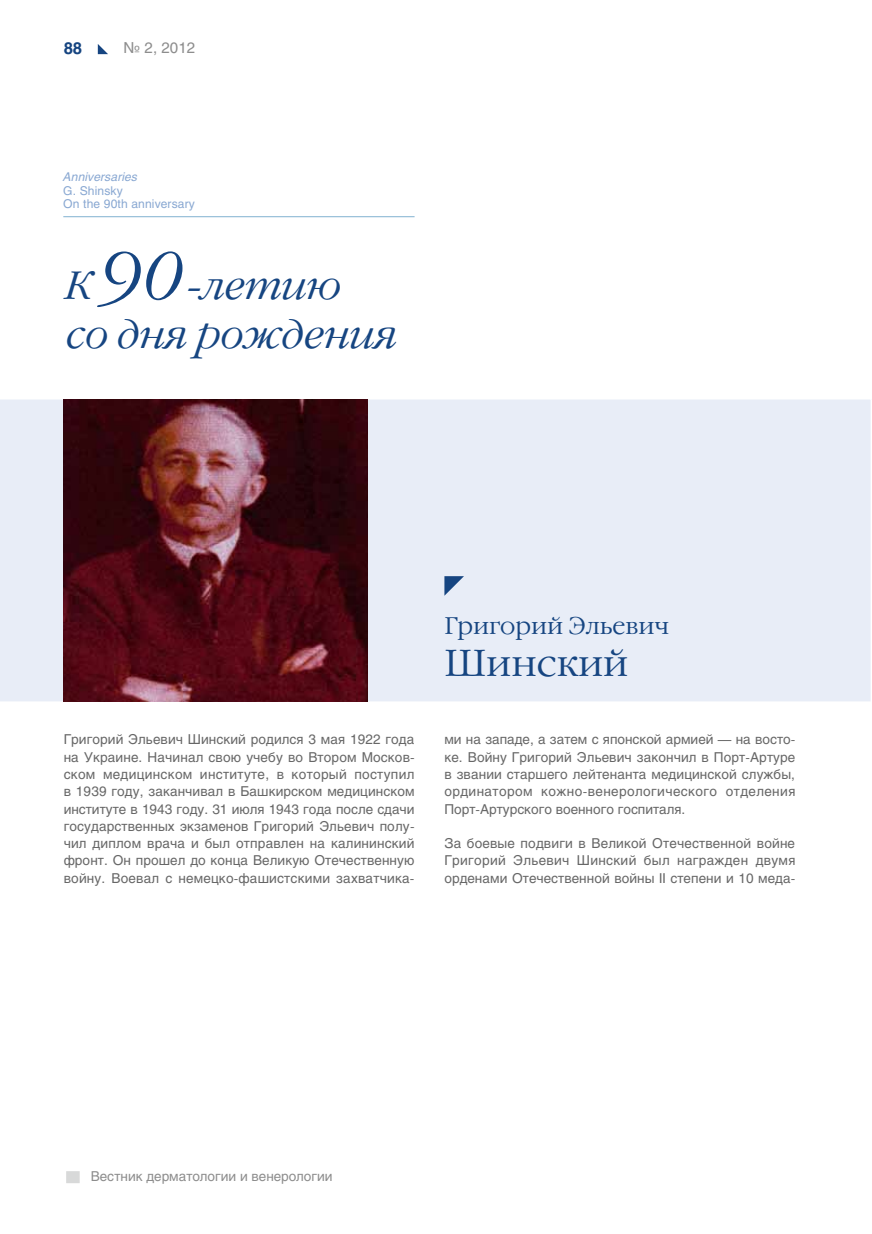
<style>
.page{position:relative;width:872px;height:1234px;background:#fff}
.page>*{position:absolute;margin:0;border:0;box-sizing:border-box;transform-origin:0 0}
.t1{font:italic 300 39.3px/48.8px "Garamond C";color:#164581}
.t2{font:300 37.5px "Garamond C";color:#164581}
.t3{font:300 24px "Garamond C";color:#164581}
.t4{font:700 16.5px "Helios C";color:#164581}
.t5{font:15px "Helios C";color:#8d8d8d}
.t6{font:13.5px/17.2px "Helios C";letter-spacing:.005em;color:#676767;text-align:justify}
.t7{font:13.5px "Helios C";color:#8d8d8d}
.t8{font:12px/13.2px "Helios C";color:#89a8d2}
.t9{font:italic 12px "Helios C";letter-spacing:.01em;color:#89a8d2}
.s1{font-size:65.7px}
</style>
<div class="page">
<div style="left:66px;top:1170px;width:14px;height:12px;background:#d8d9d9"></div>
<svg style="left:98px;top:44px;width:10px;height:10px"></svg>
<div style="left:0;top:399px;width:871px;height:302px;background:#e8edf7"></div>
<img style="left:64px;top:399px;width:303px;height:302px">
<svg style="left:444px;top:576px;width:20px;height:19px"></svg>
<hr style="left:63px;top:216px;width:351px;height:1px;background:#0063a2">
<p class="t4" style="left:64px;top:38px;width:20px">88</p>
<p class="t5" style="left:124px;top:39px;width:73px">№ 2, 2012</p>
<p class="t9" style="left:63px;top:170px;width:76px">Anniversaries</p>
<p class="t8" style="left:63px;top:184px;width:133px">G. Shinsky<br>On the 90th anniversary</p>
<h1 class="t1" style="left:66px;top:262px;width:332px">К<span class="s1">90</span>-летию<br>со дня рождения</h1>
<h3 class="t3" style="left:444px;top:612px;width:226px">Григорий Эльевич</h3>
<h2 class="t2" style="left:444px;top:642px;width:185px">Шинский</h2>
<p class="t6" style="left:64px;top:730px;width:352px">Григорий Эльевич Шинский родился 3 мая 1922 года на Украине. Начинал свою учебу во Втором Москов&shy;ском медицинском институте, в который поступил в 1939 году, заканчивал в Башкирском медицинском институте в 1943 году. 31 июля 1943 года после сдачи государственных экзаменов Григорий Эльевич полу&shy;чил диплом врача и был отправлен на калининский фронт. Он прошел до конца Великую Отечественную войну. Воевал с немецко-фашистскими захватчика-</p>
<p class="t6" style="left:444px;top:730px;width:352px">ми на западе, а затем с японской армией — на восто&shy;ке. Войну Григорий Эльевич закончил в Порт-Артуре в звании старшего лейтенанта медицинской службы, ординатором кожно-венерологического отделения Порт-Артурского военного госпиталя.</p>
<p class="t6" style="left:444px;top:834px;width:352px">За боевые подвиги в Великой Отечественной войне Григорий Эльевич Шинский был награжден двумя орденами Отечественной войны II степени и 10 меда-</p>
<p class="t7" style="left:91px;top:1168px;width:243px">Вестник дерматологии и венерологии</p>
</div>
